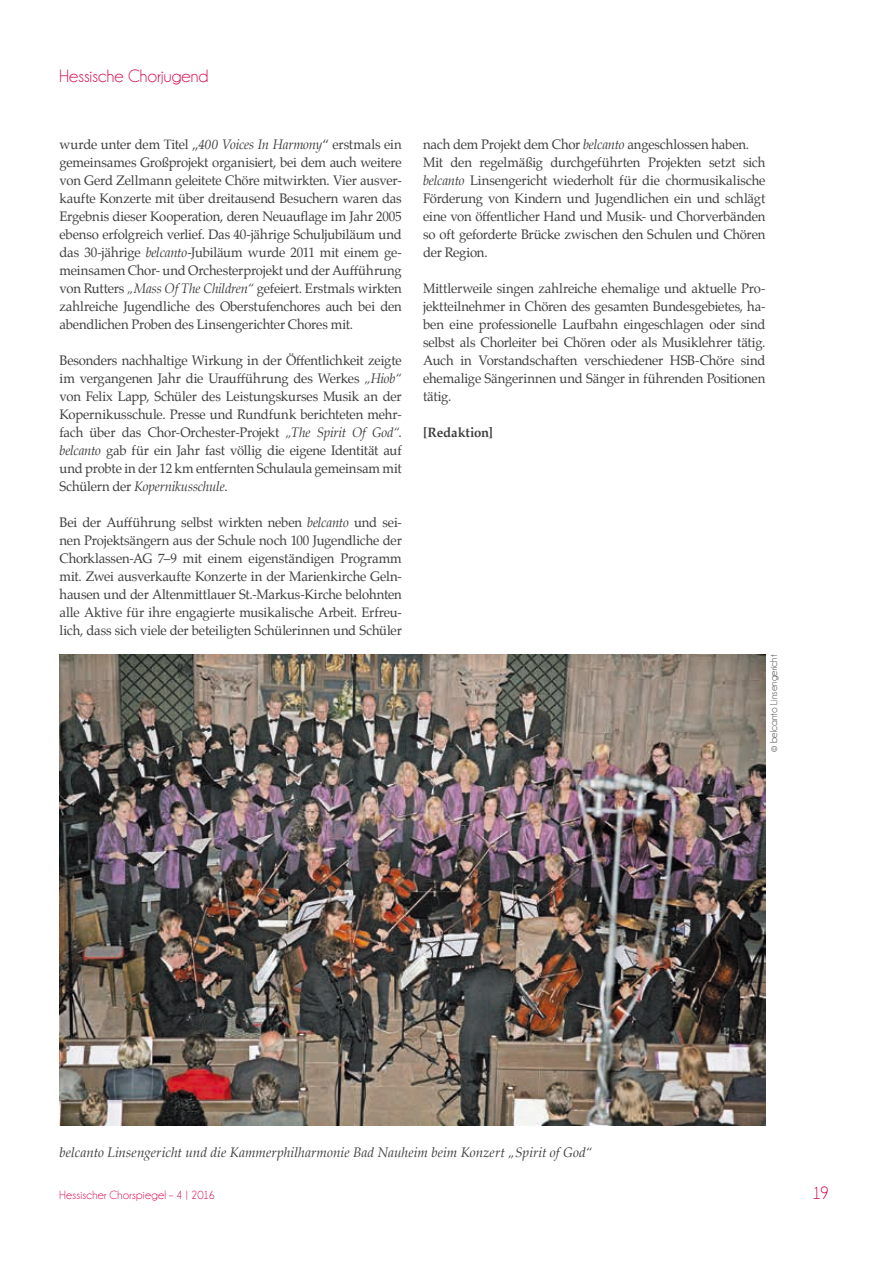
<style>
.page{position:relative;width:893px;height:1263px;background:#fff}
.page>*{position:absolute;margin:0;border:0;box-sizing:border-box;transform-origin:0 0}
.t1{font:18px "Champagne&Limousines";letter-spacing:.005em;color:#d50046}
.t2{font:13.5px/18px "Palatino";letter-spacing:-.015em;color:#3e3e40;text-align:justify}
.t3{font:italic 13.5px "Palatino";letter-spacing:.005em;color:#3e3e40}
.t4{font:700 13.5px "Palatino";letter-spacing:-.01em;color:#3e3e40}
.t5{font:12px "Champagne&Limousines";letter-spacing:.02em;color:#d50046}
.t6{font:10.5px "Champagne&Limousines";color:#3e3e40}
.s1{font-style:italic}
</style>
<div class="page">
<img style="left:60px;top:655px;width:705px;height:470px">
<h1 class="t1" style="left:60px;top:67px;width:150px">Hessische Chorjugend</h1>
<p class="t2" style="left:60px;top:135px;width:344px">wurde unter dem Titel „<span class="s1">400 Voices In Harmony</span>“ erstmals ein gemeinsames Großprojekt organisiert, bei dem auch weitere von Gerd Zellmann geleitete Chöre mitwirkten. Vier ausver&shy;kaufte Konzerte mit über dreitausend Besuchern waren das Ergebnis dieser Kooperation, deren Neuauflage im Jahr 2005 ebenso erfolgreich verlief. Das 40-jährige Schuljubiläum und das 30-jährige <span class="s1">belcanto</span>-Jubiläum wurde 2011 mit einem ge&shy;meinsamen Chor- und Orchesterprojekt und der Aufführung von Rutters <span class="s1">„Mass Of The Children“</span> gefeiert. Erstmals wirkten zahlreiche Jugendliche des Oberstufenchores auch bei den abendlichen Proben des Linsengerichter Chores mit.</p>
<p class="t2" style="left:60px;top:351px;width:344px">Besonders nachhaltige Wirkung in der Öffentlichkeit zeigte im vergangenen Jahr die Uraufführung des Werkes <span class="s1">„Hiob“ </span>von Felix Lapp, Schüler des Leistungskurses Musik an der Kopernikusschule. Presse und Rundfunk berichteten mehr&shy;fach über das Chor-Orchester-Projekt <span class="s1">„The Spirit Of God“</span>. <span class="s1">belcanto</span> gab für ein Jahr fast völlig die eigene Identität auf und probte in der 12 km entfernten Schulaula gemeinsam mit Schülern der <span class="s1">Kopernikusschule</span>.</p>
<p class="t2" style="left:60px;top:513px;width:344px">Bei der Aufführung selbst wirkten neben <span class="s1">belcanto</span> und sei&shy;nen Projektsängern aus der Schule noch 100 Jugendliche der Chorklassen-AG 7–9 mit einem eigenständigen Programm mit. Zwei ausverkaufte Konzerte in der Marienkirche Geln&shy;hausen und der Altenmittlauer St.-Markus-Kirche belohnten alle Aktive für ihre engagierte musikalische Arbeit. Erfreu&shy;lich, dass sich viele der beteiligten Schülerinnen und Schüler</p>
<p class="t2" style="left:423px;top:135px;width:344px;text-align:left">nach dem Projekt dem Chor <span class="s1">belcanto</span> angeschlossen haben.<br>Mit den regelmäßig durchgeführten Projekten setzt sich <span class="s1">belcanto</span> Linsengericht wiederholt für die chormusikalische Förderung von Kindern und Jugendlichen ein und schlägt eine von öffentlicher Hand und Musik- und Chorverbänden so oft geforderte Brücke zwischen den Schulen und Chören der Region.</p>
<p class="t2" style="left:423px;top:279px;width:344px">Mittlerweile singen zahlreiche ehemalige und aktuelle Pro&shy;jektteilnehmer in Chören des gesamten Bundesgebietes, ha&shy;ben eine professionelle Laufbahn eingeschlagen oder sind selbst als Chorleiter bei Chören oder als Musiklehrer tätig.<br>Auch in Vorstandschaften verschiedener HSB-Chöre sind ehemalige Sängerinnen und Sänger in führenden Positionen tätig.</p>
<p class="t4" style="left:423px;top:421px;width:71px">[Redaktion]</p>
<p class="t6" style="left:768px;top:752px;width:99px;rotate:-90deg">© belcanto Linsengericht</p>
<p class="t3" style="left:60px;top:1141px;width:534px">belcanto Linsengericht und die Kammerphilharmonie Bad Nauheim beim Konzert „Spirit of God“</p>
<p class="t5" style="left:60px;top:1189px;width:157px">Hessischer Chorspiegel – 4 | 2016</p>
<h1 class="t1" style="left:812px;top:1184px;width:18px">19</h1>
</div>
